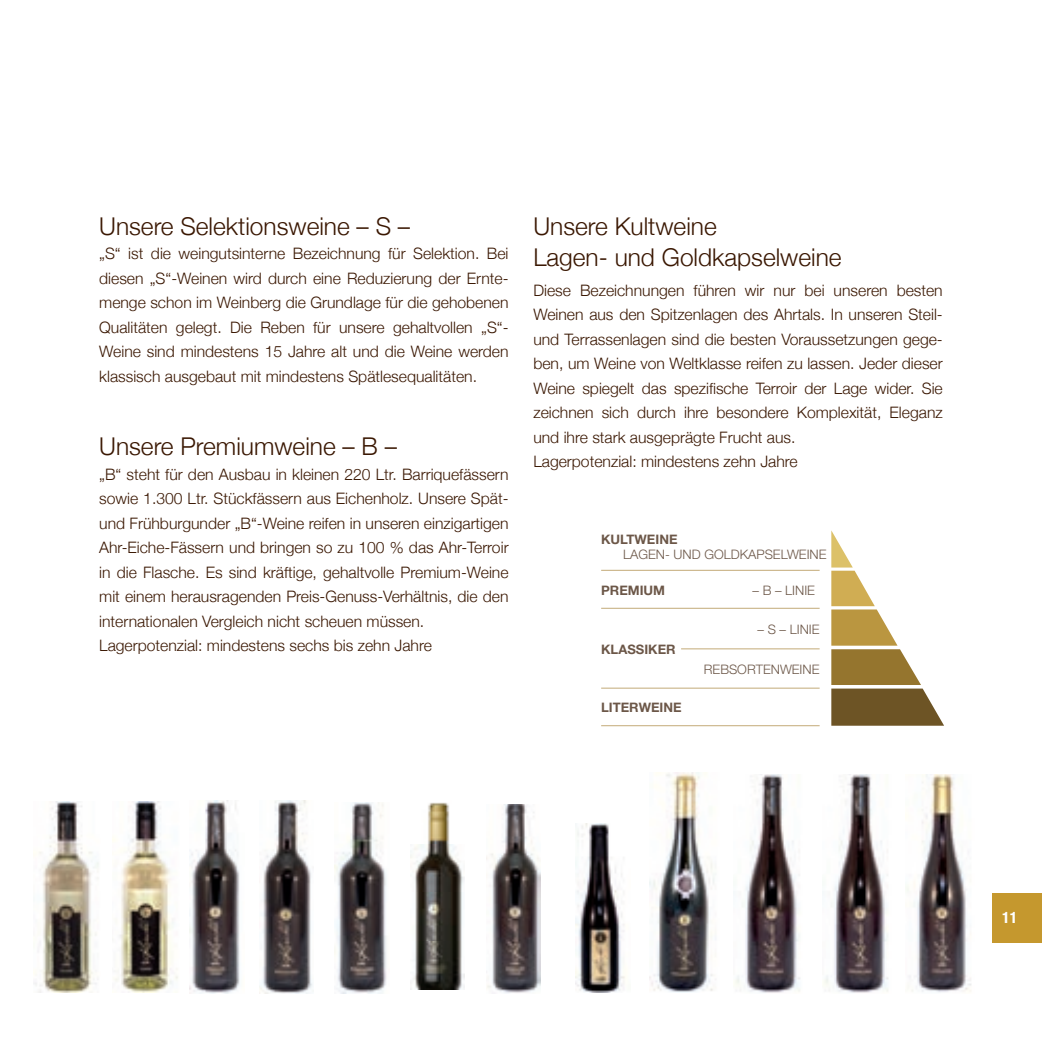
<style>
.page{position:relative;width:1042px;height:1042px;background:#fff}
.page>*{position:absolute;margin:0;border:0;box-sizing:border-box;transform-origin:0 0}
.t1{font:300 24.5px/31.5px "Helvetica Neue";color:#3a1702}
.t2{font:300 15.75px/24.5px "Helvetica Neue";color:#3a1702}
.t3{font:700 condensed 15.75px "Helvetica Neue";color:#fff}
.t4{font:300 13.12px "Helvetica Neue";color:#6c5748}
.t5{font:700 13.12px "Helvetica Neue";color:#6c5748}
</style>
<div class="page">
<div style="left:992px;top:893px;width:50px;height:50px;background:#c5982e"></div>
<svg style="left:831px;top:530px;width:113px;height:196px"></svg>
<hr style="left:601px;top:570px;width:218px;height:1px;background:#c3aa78">
<hr style="left:601px;top:608px;width:218px;height:1px;background:#c3aa78">
<hr style="left:681px;top:648px;width:138px;height:1px;background:#c3aa78">
<hr style="left:601px;top:688px;width:218px;height:1px;background:#c3aa78">
<hr style="left:601px;top:725px;width:218px;height:1px;background:#c3aa78">
<img style="left:189px;top:800px;width:51px;height:193px">
<img style="left:259px;top:800px;width:54px;height:193px">
<img style="left:335px;top:802px;width:52px;height:191px">
<img style="left:735px;top:774px;width:65px;height:219px">
<img style="left:824px;top:774px;width:147px;height:219px">
<img style="left:575px;top:824px;width:51px;height:168px">
<img style="left:33px;top:802px;width:66px;height:190px">
<img style="left:112px;top:802px;width:66px;height:190px">
<img style="left:410px;top:802px;width:55px;height:188px">
<img style="left:486px;top:804px;width:54px;height:189px">
<img style="left:649px;top:773px;width:65px;height:219px">
<h1 class="t1" style="left:99px;top:208px;width:312px">Unsere Selektionsweine – S –</h1>
<p class="t2" style="left:99px;top:240px;width:411px;text-align:justify">„S“ ist die weingutsinterne Bezeichnung für Selektion. Bei diesen „S“-Weinen wird durch eine Reduzierung der Ernte&shy;menge schon im Weinberg die Grundlage für die gehobenen Qualitäten gelegt. Die Reben für unsere gehaltvollen „S“- Weine sind mindestens 15 Jahre alt und die Weine werden klassisch ausgebaut mit mindestens Spätlesequalitäten.</p>
<h1 class="t1" style="left:99px;top:429px;width:299px">Unsere Premiumweine – B –</h1>
<p class="t2" style="left:99px;top:460px;width:411px">„B“ steht für den Ausbau in kleinen 220 Ltr. Barriquefässern sowie 1.300 Ltr. Stückfässern aus Eichenholz. Unsere Spät&shy;und Frühburgunder „B“-Weine reifen in unseren einzigartigen Ahr-Eiche-Fässern und bringen so zu 100 % das Ahr-Terroir in die Flasche. Es sind kräftige, gehaltvolle Premium-Weine mit einem herausragenden Preis-Genuss-Verhältnis, die den internationalen Vergleich nicht scheuen müssen.<br>Lagerpotenzial: mindestens sechs bis zehn Jahre</p>
<h1 class="t1" style="left:533px;top:208px;width:310px">Unsere Kultweine<br>Lagen- und Goldkapselweine</h1>
<p class="t2" style="left:533px;top:276px;width:411px">Diese Bezeichnungen führen wir nur bei unseren besten Weinen aus den Spitzenlagen des Ahrtals. In unseren Steil&shy;und Terrassenlagen sind die besten Voraussetzungen gege&shy;ben, um Weine von Weltklasse reifen zu lassen. Jeder dieser Weine spiegelt das spezifische Terroir der Lage wider. Sie zeichnen sich durch ihre besondere Komplexität, Eleganz und ihre stark ausgeprägte Frucht aus.<br>Lagerpotenzial: mindestens zehn Jahre</p>
<p class="t5" style="left:601px;top:531px;width:78px">KULTWEINE</p>
<p class="t4" style="left:623px;top:546px;width:205px">LAGEN- UND GOLDKAPSELWEINE</p>
<p class="t5" style="left:601px;top:582px;width:65px">PREMIUM</p>
<p class="t4" style="left:752px;top:582px;width:64px">– B – LINIE</p>
<p class="t4" style="left:757px;top:621px;width:64px">– S – LINIE</p>
<p class="t5" style="left:601px;top:641px;width:76px">KLASSIKER</p>
<p class="t5" style="left:601px;top:699px;width:82px">LITERWEINE</p>
<p class="t4" style="left:704px;top:661px;width:117px">REBSORTENWEINE</p>
<p class="t3" style="left:1002px;top:904px;width:17px">11</p>
</div>
